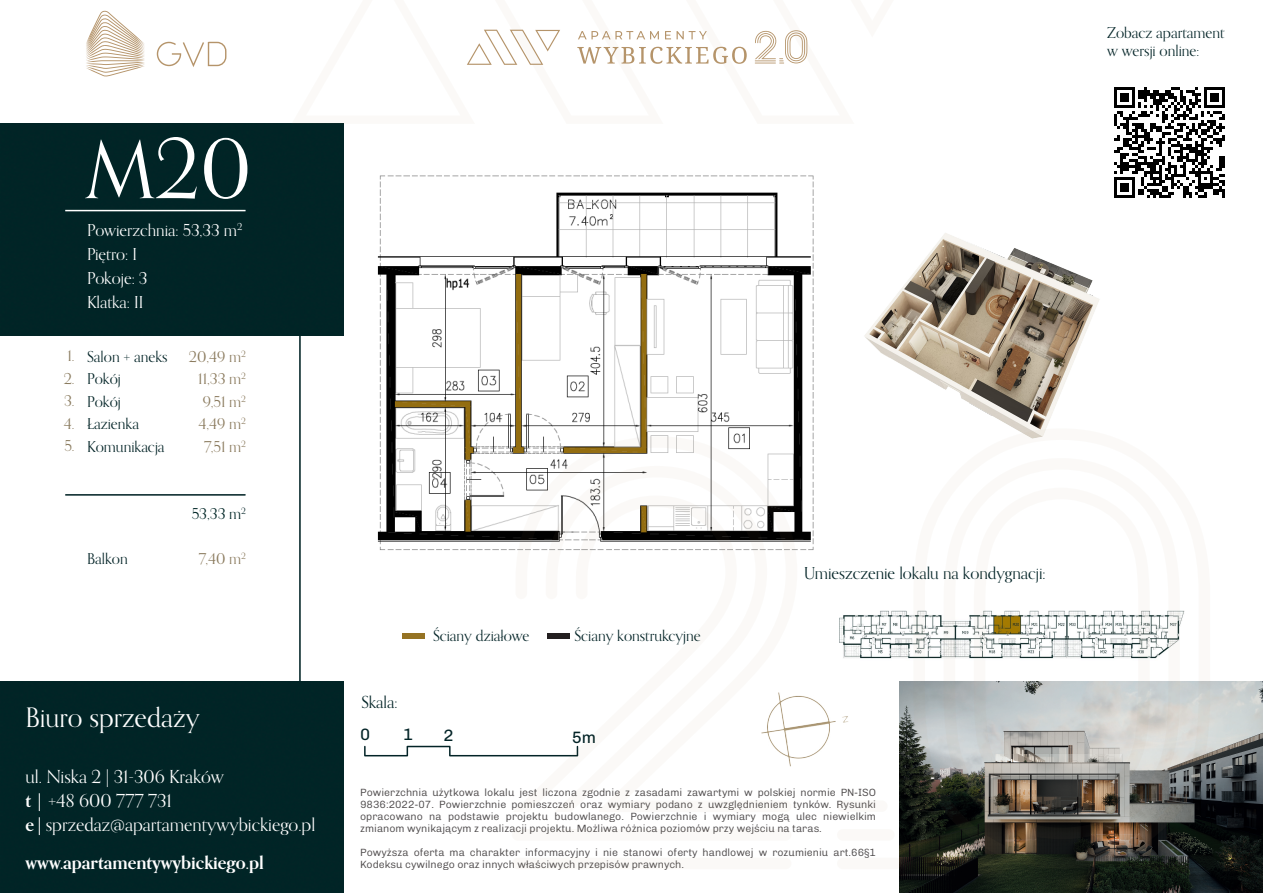
<style>
.page{position:relative;width:1263px;height:893px;background:#fff}
.page>*{position:absolute;margin:0;border:0;box-sizing:border-box;transform-origin:0 0}
.t1{font:26.85px "Orpheus Pro";color:#fff}
.t2{font:18px/24px "Orpheus Pro";color:#fff}
.t3{font:700 18px "Orpheus Pro";color:#fff}
.t4{font:16.5px/24px "Orpheus Pro";color:#fff}
.t5{font:16.5px "Orpheus Pro";color:#032427}
.t6{font:500 16.5px "Chivo";color:#032427}
.t7{font:15px/22.5px "Orpheus Pro";color:#032427}
.t8{font:15px/22.5px "Orpheus Pro";color:#8a7a5d;text-align:right}
.t9{font:15px/22.5px "Orpheus Pro";color:#897a5d;text-align:justify}
.t10{font:15px "Orpheus Pro";color:#002626}
.t11{font:500 10.5px/12px "Chivo";color:#231f20;text-align:justify}
.s1{font-weight:700}
</style>
<div class="page">
<div style="left:0;top:124px;width:343px;height:211px;background:#012426"></div>
<img style="left:900px;top:682px;width:363px;height:211px">
<img style="left:864px;top:233px;width:236px;height:195px">
<svg style="left:291px;top:29px;width:517px;height:95px"></svg>
<hr style="left:65px;top:494px;width:180px;height:2px;background:#022426">
<hr style="left:299px;top:137px;width:2px;height:555px;background:#022426">
<img style="left:797px;top:696px;width:51px;height:63px">
<svg style="left:86px;top:11px;width:58px;height:66px"></svg>
<svg style="left:157px;top:42px;width:69px;height:25px"></svg>
<svg style="left:364px;top:745px;width:148px;height:12px"></svg>
<div style="left:0;top:682px;width:344px;height:211px;background:#012426"></div>
<img style="left:1114px;top:87px;width:111px;height:111px">
<div style="left:402px;top:633px;width:22px;height:6px;background:#957323"></div>
<svg style="left:85px;top:137px;width:112px;height:62px"></svg>
<svg style="left:204px;top:138px;width:43px;height:61px"></svg>
<hr style="left:65px;top:210px;width:180px;height:1px;background:#fff">
<img style="left:377px;top:175px;width:437px;height:375px">
<img style="left:839px;top:610px;width:74px;height:49px">
<svg style="left:515px;top:436px;width:282px;height:331px"></svg>
<svg style="left:546px;top:466px;width:221px;height:301px"></svg>
<div style="left:512px;top:829px;width:279px;height:12px;background:#fbf9f7;border-radius:6px"></div>
<svg style="left:512px;top:495px;width:225px;height:272px"></svg>
<div style="left:512px;top:858px;width:279px;height:11px;background:#fbf9f7;border-radius:6px"></div>
<svg style="left:913px;top:428px;width:297px;height:441px"></svg>
<svg style="left:943px;top:458px;width:237px;height:381px"></svg>
<svg style="left:974px;top:488px;width:176px;height:322px"></svg>
<div style="left:837px;top:800px;width:51px;height:12px;background:#fbf9f7;border-radius:6px"></div>
<div style="left:837px;top:829px;width:58px;height:12px;background:#fbf9f7;border-radius:6px"></div>
<div style="left:837px;top:858px;width:65px;height:11px;background:#fbf9f7;border-radius:6px"></div>
<h3 class="t7" style="left:1107px;top:23px;width:119px;line-height:18px">Zobacz apartament w wersji online:</h3>
<h3 class="t4" style="left:87px;top:217px;width:157px">Powierzchnia: 53,33 m<sup>2<br></sup>Piętro: I<br>Pokoje: 3<br>Klatka: II</h3>
<h3 class="t9" style="left:64px;top:345px;width:12px">1.<br>2.<br>3.<br>4.<br>5.</h3>
<h3 class="t7" style="left:87px;top:345px;width:82px">Salon + aneks<br>Pokój<br>Pokój<br>Łazienka<br>Komunikacja</h3>
<h3 class="t8" style="left:189px;top:345px;width:59px">20,49 m<sup>2<br></sup>11,33 m<sup>2<br></sup>9,51 m<sup>2<br></sup>4,49 m<sup>2<br></sup>7,51 m<sup>2</sup></h3>
<h3 class="t7" style="left:87px;top:547px;width:42px">Balkon</h3>
<h3 class="t10" style="left:192px;top:505px;width:56px">53,33 m<sup>2</sup></h3>
<h3 class="t8" style="left:199px;top:547px;width:49px">7,40 m<sup>2</sup></h3>
<h1 class="t1" style="left:25px;top:701px;width:176px">Biuro sprzedaży</h1>
<h2 class="t2" style="left:25px;top:765px;width:291px">ul. Niska 2 | 31-306 Kraków<br><span class="s1">t |</span> +48 600 777 731<br><span class="s1">e |</span> sprzedaz@apartamentywybickiego.pl</h2>
<h2 class="t3" style="left:25px;top:851px;width:240px">www.apartamentywybickiego.pl</h2>
<h3 class="t5" style="left:361px;top:692px;width:38px">Skala:</h3>
<h3 class="t7" style="left:433px;top:624px;width:98px">Ściany działowe</h3>
<h3 class="t7" style="left:574px;top:624px;width:128px">Ściany konstrukcyjne</h3>
<h3 class="t6" style="left:360px;top:721px;width:12px">0</h3>
<h3 class="t6" style="left:403px;top:721px;width:12px">1</h3>
<h3 class="t6" style="left:443px;top:723px;width:12px">2</h3>
<h3 class="t6" style="left:572px;top:724px;width:26px">5m</h3>
<h3 class="t5" style="left:804px;top:563px;width:243px">Umieszczenie lokalu na kondygnacji:</h3>
<p class="t11" style="left:360px;top:786px;width:517px">Powierzchnia użytkowa lokalu jest liczona zgodnie z zasadami zawartymi w polskiej normie PN-ISO 9836:2022-07. Powierzchnie pomieszczeń oraz wymiary podano z uwzględnieniem tynków. Rysunki opracowano na podstawie projektu budowlanego. Powierzchnie i wymiary mogą ulec niewielkim zmianom wynikającym z realizacji projektu. Możliwa różnica poziomów przy wejściu na taras.</p>
<p class="t11" style="left:360px;top:846px;width:517px">Powyższa oferta ma charakter informacyjny i nie stanowi oferty handlowej w rozumieniu art.66§1<br>Kodeksu cywilnego oraz innych właściwych przepisów prawnych.</p>
</div>
